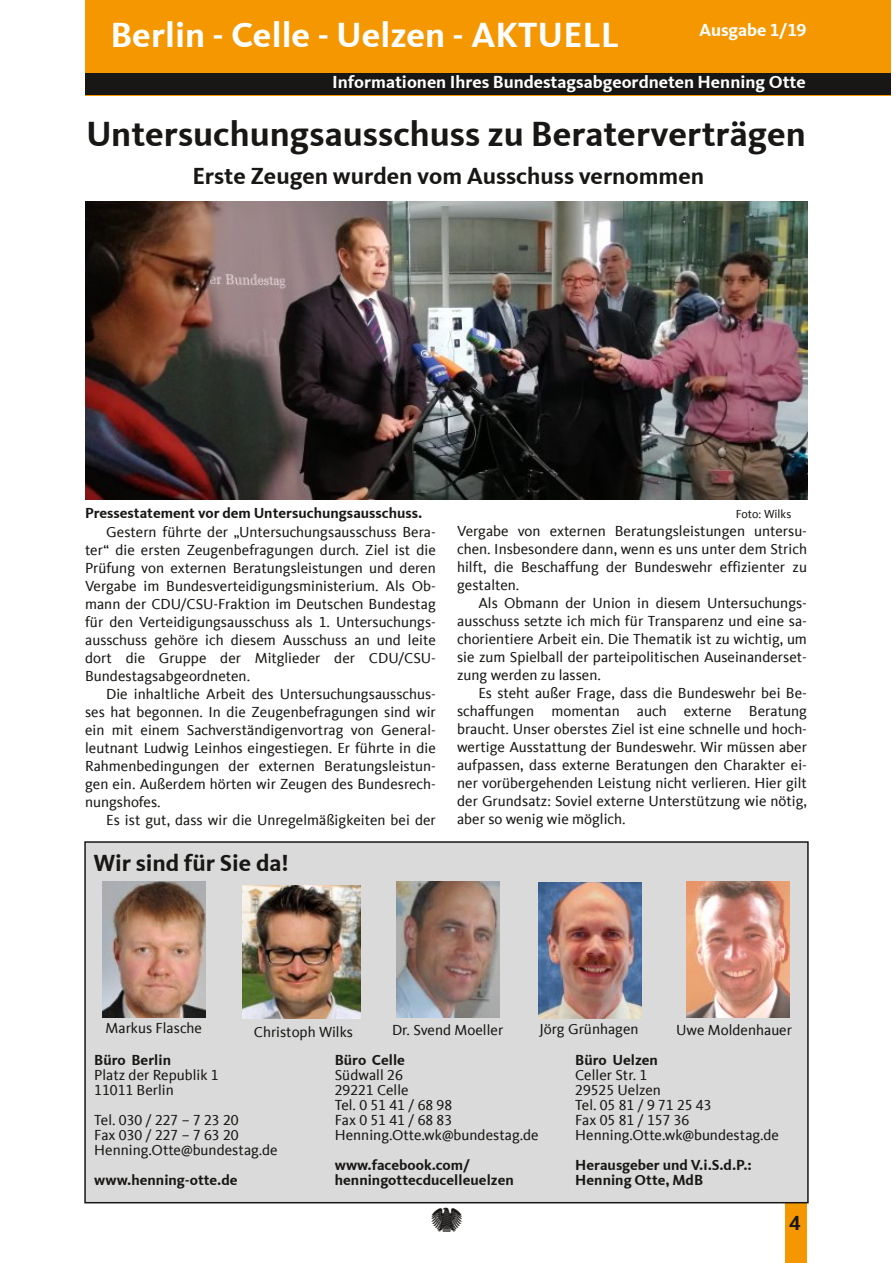
<style>
.page{position:relative;width:893px;height:1263px;background:#fff}
.page>*{position:absolute;margin:0;border:0;box-sizing:border-box;transform-origin:0 0}
.t1{font:700 36px "CDU Kievit Tab";color:#181715}
.t2{font:700 36px "CDU Kievit Tab";color:#fff}
.t3{font:700 24px "CDU Kievit Tab";color:#181715}
.t4{font:700 21px "CDU Kievit Tab";color:#181715}
.t5{font:700 18px "CDU Kievit Tab";color:#fff}
.t6{font:15px/18px "CDU Kievit Tab";color:#181715;text-align:justify}
.t7{font:700 15px/15px "CDU Kievit Tab";color:#181715}
.t8{font:12px "CDU Kievit Tab";letter-spacing:-.005em;color:#181715}
</style>
<div class="page">
<div style="left:85px;top:0;width:806px;height:95px;background:#f49700"></div>
<div style="left:85px;top:73px;width:806px;height:22px;background:#181715"></div>
<div style="left:785px;top:1199px;width:21px;height:64px;background:#f49700"></div>
<div style="left:85px;top:842px;width:723px;height:361px;background:#dadada"></div>
<div style="left:84px;top:841px;width:725px;height:362px;border:2px solid #181715"></div>
<img style="left:103px;top:882px;width:102px;height:136px">
<img style="left:397px;top:882px;width:103px;height:136px">
<img style="left:686px;top:881px;width:103px;height:136px">
<img style="left:539px;top:882px;width:102px;height:136px">
<img style="left:242px;top:885px;width:119px;height:133px">
<img style="left:85px;top:202px;width:723px;height:298px">
<h1 class="t2" style="left:111px;top:22px;width:510px">Berlin - Celle - Uelzen - AKTUELL</h1>
<p class="t5" style="left:332px;top:76px;width:475px">Informationen Ihres Bundestagsabgeordneten Henning Otte</p>
<p class="t5" style="left:699px;top:24px;width:109px">Ausgabe 1/19</p>
<h1 class="t1" style="left:86px;top:121px;width:721px">Untersuchungsausschuss zu Beraterverträgen</h1>
<h2 class="t3" style="left:192px;top:167px;width:513px">Erste Zeugen wurden vom Ausschuss vernommen</h2>
<p class="t7" style="left:85px;top:506px;width:339px">Pressestatement vor dem Untersuchungsausschuss.</p>
<p class="t8" style="left:736px;top:507px;width:57px">Foto: Wilks</p>
<p class="t6" style="left:85px;top:523px;width:352px;text-indent:21px">Gestern führte der „Untersuchungsausschuss Bera&shy;ter“ die ersten Zeugenbefragungen durch. Ziel ist die Prüfung von externen Beratungsleistungen und deren Vergabe im Bundesverteidigungsministerium. Als Ob&shy;mann der CDU/CSU-Fraktion im Deutschen Bundestag für den Verteidigungsausschuss als 1. Untersuchungs&shy;ausschuss gehöre ich diesem Ausschuss an und leite dort die Gruppe der Mitglieder der CDU/CSU-Bundestagsabgeordneten.</p>
<p class="t6" style="left:85px;top:685px;width:352px;text-indent:21px">Die inhaltliche Arbeit des Untersuchungsausschus&shy;ses hat begonnen. In die Zeugenbefragungen sind wir ein mit einem Sachverständigenvortrag von General&shy;leutnant Ludwig Leinhos eingestiegen. Er führte in die Rahmenbedingungen der externen Beratungsleistun&shy;gen ein. Außerdem hörten wir Zeugen des Bundesrech&shy;nungshofes.</p>
<p class="t6" style="left:106px;top:811px;width:331px">Es ist gut, dass wir die Unregelmäßigkeiten bei der</p>
<h2 class="t3" style="left:94px;top:855px;width:197px">Wir sind für Sie da!</h2>
<p class="t6" style="left:457px;top:523px;width:351px">Vergabe von externen Beratungsleistungen untersu&shy;chen. Insbesondere dann, wenn es uns unter dem Strich hilft, die Beschaffung der Bundeswehr effizienter zu gestalten.</p>
<p class="t6" style="left:457px;top:595px;width:351px;text-indent:21px">Als Obmann der Union in diesem Untersuchungs&shy;ausschuss setzte ich mich für Transparenz und eine sa&shy;chorientiere Arbeit ein. Die Thematik ist zu wichtig, um sie zum Spielball der parteipolitischen Auseinanderset&shy;zung werden zu lassen.</p>
<p class="t6" style="left:457px;top:685px;width:351px;text-indent:21px">Es steht außer Frage, dass die Bundeswehr bei Be&shy;schaffungen momentan auch externe Beratung braucht. Unser oberstes Ziel ist eine schnelle und hoch&shy;wertige Ausstattung der Bundeswehr. Wir müssen aber aufpassen, dass externe Beratungen den Charakter ei&shy;ner vorübergehenden Leistung nicht verlieren. Hier gilt der Grundsatz: Soviel externe Unterstützung wie nötig, aber so wenig wie möglich.</p>
<p class="t6" style="left:106px;top:1019px;width:98px">Markus Flasche</p>
<p class="t6" style="left:254px;top:1023px;width:101px">Christoph Wilks</p>
<p class="t6" style="left:392px;top:1021px;width:113px">Dr. Svend Moeller</p>
<p class="t6" style="left:539px;top:1020px;width:101px">Jörg Grünhagen</p>
<p class="t6" style="left:676px;top:1021px;width:117px">Uwe Moldenhauer</p>
<p class="t7" style="left:94px;top:1054px;width:78px">Büro Berlin</p>
<p class="t6" style="left:94px;top:1068px;width:126px;line-height:15px">Platz der Republik 1<br>11011 Berlin</p>
<p class="t6" style="left:94px;top:1113px;width:185px;line-height:15px;text-align:left">Tel. 030 / 227 – 7 23 20<br>Fax 030 / 227 – 7 63 20<br>Henning.Otte@bundestag.de</p>
<p class="t7" style="left:94px;top:1174px;width:145px">www.henning-otte.de</p>
<p class="t7" style="left:335px;top:1054px;width:72px">Büro Celle</p>
<p class="t6" style="left:335px;top:1068px;width:205px;line-height:15px;text-align:left">Südwall 26<br>29221 Celle<br>Tel. 0 51 41 / 68 98<br>Fax05141/6883<br>Henning.Otte.wk@bundestag.de</p>
<p class="t7" style="left:335px;top:1159px;width:181px">www.facebook.com/ henningottecducelleuelzen</p>
<p class="t7" style="left:575px;top:1054px;width:84px">Büro Uelzen</p>
<p class="t6" style="left:575px;top:1068px;width:205px;line-height:15px;text-align:left">Celler Str. 1<br>29525 Uelzen<br>Tel. 05 81 / 9 71 25 43<br>Fax 05 81 / 157 36<br>Henning.Otte.wk@bundestag.de</p>
<p class="t7" style="left:575px;top:1159px;width:178px">Herausgeber und V.i.S.d.P.:<br>Henning Otte, MdB</p>
<h3 class="t4" style="left:789px;top:1215px;width:12px">4</h3>
</div>
